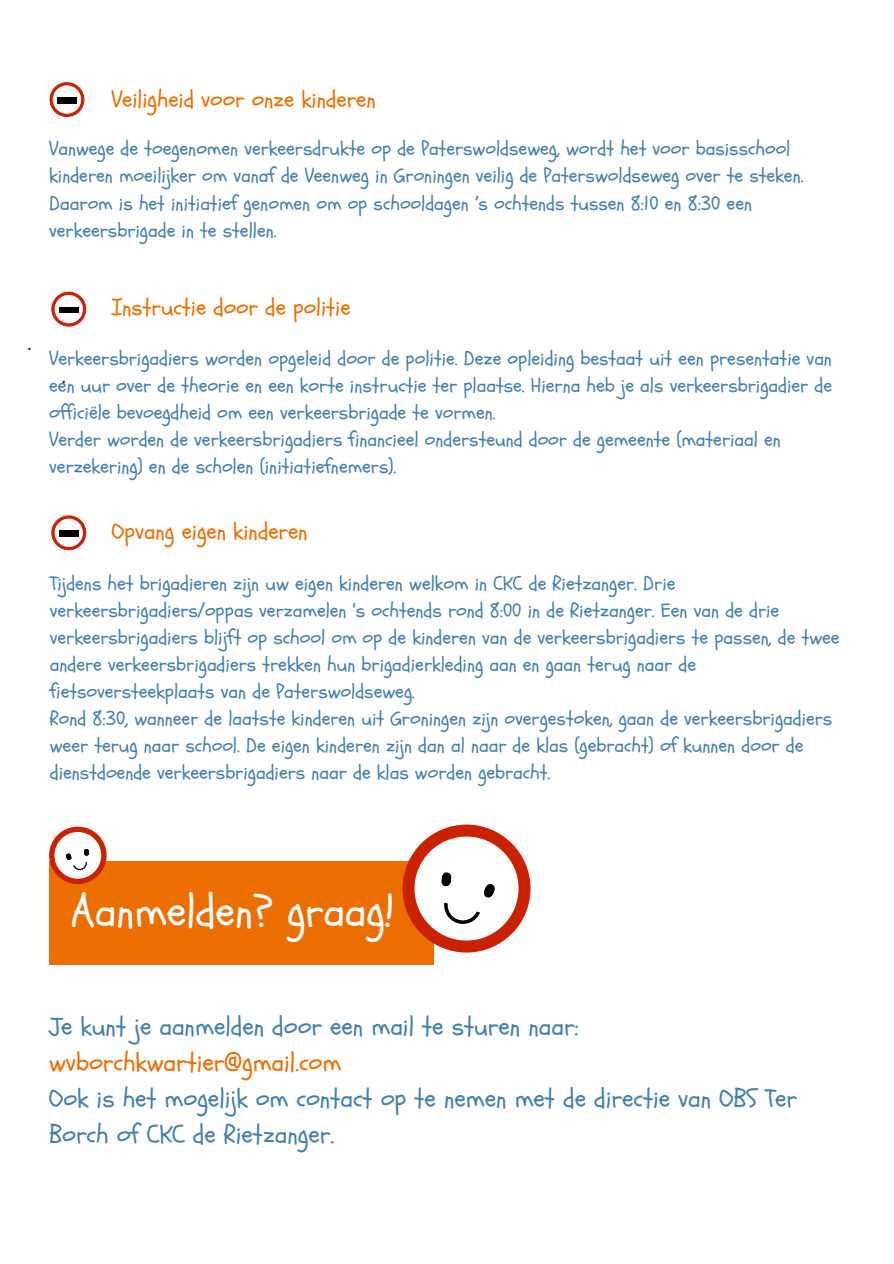
<style>
.page{position:relative;width:894px;height:1264px;background:#fff}
.page>*{position:absolute;margin:0;border:0;box-sizing:border-box;transform-origin:0 0}
.t1{font:44.4px "Schoolbell";color:#fff}
.t2{font:25.95px/36px "Schoolbell";color:#4680a8}
.t3{font:23.25px "Schoolbell";color:#ec6e00}
.t4{font:19.8px/27px "Schoolbell";color:#4680a8}
.t5{font:19.8px "Arimo";color:#222}
.s1{color:#ec6e00}
</style>
<div class="page">
<svg style="left:50px;top:82px;width:34px;height:35px"></svg>
<div style="left:58px;top:98px;width:19px;height:5px;background:#000"></div>
<svg style="left:51px;top:292px;width:35px;height:34px"></svg>
<div style="left:59px;top:307px;width:20px;height:6px;background:#000"></div>
<svg style="left:51px;top:515px;width:35px;height:35px"></svg>
<div style="left:60px;top:530px;width:19px;height:6px;background:#000"></div>
<div style="left:49px;top:861px;width:384px;height:103px;background:#ec6e00"></div>
<svg style="left:49px;top:826px;width:58px;height:58px"></svg>
<svg style="left:403px;top:825px;width:127px;height:127px"></svg>
<p class="t3" style="left:111px;top:84px;width:266px">Veiligheid voor onze kinderen</p>
<p class="t4" style="left:49px;top:136px;width:755px">Vanwege de toegenomen verkeersdrukte op de Paterswoldseweg, wordt het voor basisschool kinderen moeilijker om vanaf de Veenweg in Groningen veilig de Paterswoldseweg over te steken.</p>
<p class="t4" style="left:49px;top:190px;width:704px">Daarom is het initiatief genomen om op schooldagen ’s ochtends tussen 8:10 en 8:30 een verkeersbrigade in te stellen.</p>
<p class="t5" style="left:27px;top:332px;width:7px">.</p>
<p class="t3" style="left:112px;top:292px;width:240px">Instructie door de politie</p>
<p class="t4" style="left:49px;top:345px;width:784px;text-align:justify">Verkeersbrigadiers worden opgeleid door de politie. Deze opleiding bestaat uit een presentatie van een uur over de theorie en een korte instructie ter plaatse. Hierna heb je als verkeersbrigadier de officiële bevoegdheid om een verkeersbrigade te vormen.</p>
<p class="t4" style="left:49px;top:426px;width:733px">Verder worden de verkeersbrigadiers financieel ondersteund door de gemeente (materiaal en verzekering) en de scholen (initiatiefnemers).</p>
<p class="t5" style="left:61px;top:365px;width:7px">.</p>
<p class="t3" style="left:112px;top:516px;width:197px">Opvang eigen kinderen</p>
<p class="t4" style="left:50px;top:570px;width:791px">Tijdens het brigadieren zijn uw eigen kinderen welkom in CKC de Rietzanger. Drie verkeersbrigadiers/oppas verzamelen ‘s ochtends rond 8:00 in de Rietzanger. Een van de drie verkeersbrigadiers blijft op school om op de kinderen van de verkeersbrigadiers te passen, de twee andere verkeersbrigadiers trekken hun brigadierkleding aan en gaan terug naar de fietsoversteekplaats van de Paterswoldseweg.</p>
<p class="t4" style="left:50px;top:705px;width:783px">Rond 8:30, wanneer de laatste kinderen uit Groningen zijn overgestoken, gaan de verkeersbrigadiers weer terug naar school. De eigen kinderen zijn dan al naar de klas (gebracht) of kunnen door de dienstdoende verkeersbrigadiers naar de klas worden gebracht.</p>
<p class="t1" style="left:71px;top:881px;width:324px">Aanmelden? graag!</p>
<p class="t2" style="left:49px;top:1009px;width:530px">Je kunt je aanmelden door een mail te sturen naar: <span class="s1">wvborchkwartier@gmail.com</span></p>
<p class="t2" style="left:49px;top:1081px;width:749px">Ook is het mogelijk om contact op te nemen met de directie van OBS Ter<br>Borch of CKC de Rietzanger.</p>
</div>
